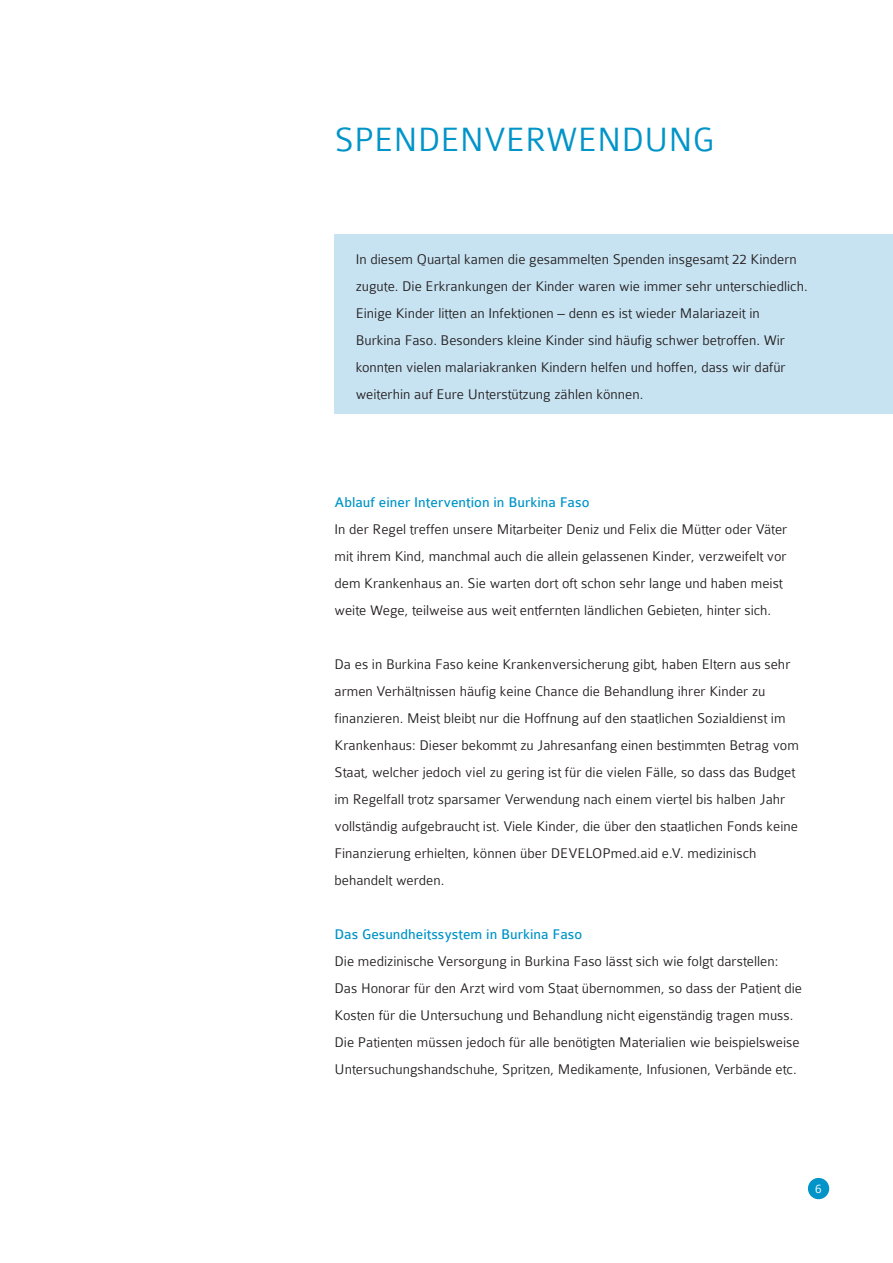
<style>
.page{position:relative;width:893px;height:1263px;background:#fff}
.page>*{position:absolute;margin:0;border:0;box-sizing:border-box;transform-origin:0 0}
.t1{font:300 36px "Colaborate";color:#0094c8}
.t2{font:300 15px/27px "Colaborate";color:#231f20}
.t3{font:15px "Colaborate";color:#0094c8}
.t4{font:300 13.5px "Colaborate";color:#fff}
</style>
<div class="page">
<div style="left:808px;top:1178px;width:21px;height:21px;background:#0094c8;border-radius:50%"></div>
<div style="left:334px;top:234px;width:559px;height:180px;background:#c7e2f1"></div>
<h1 class="t1" style="left:334px;top:121px;width:381px">SPENDENVERWENDUNG</h1>
<p class="t2" style="left:356px;top:246px;width:453px">In diesem Quartal kamen die gesammelten Spenden insgesamt 22 Kindern zugute. Die Erkrankungen der Kinder waren wie immer sehr unterschiedlich.<br>Einige Kinder litten an Infektionen – denn es ist wieder Malariazeit in Burkina Faso. Besonders kleine Kinder sind häufig schwer betroffen. Wir konnten vielen malariakranken Kindern helfen und hoffen, dass wir dafür weiterhin auf Eure Unterstützung zählen können.</p>
<p class="t3" style="left:334px;top:494px;width:256px">Ablauf einer Intervention in Burkina Faso</p>
<p class="t2" style="left:334px;top:516px;width:454px">In der Regel treffen unsere Mitarbeiter Deniz und Felix die Mütter oder Väter mit ihrem Kind, manchmal auch die allein gelassenen Kinder, verzweifelt vor dem Krankenhaus an. Sie warten dort oft schon sehr lange und haben meist weite Wege, teilweise aus weit entfernten ländlichen Gebieten, hinter sich.</p>
<p class="t2" style="left:334px;top:651px;width:466px">Da es in Burkina Faso keine Krankenversicherung gibt, haben Eltern aus sehr armen Verhältnissen häufig keine Chance die Behandlung ihrer Kinder zu finanzieren. Meist bleibt nur die Hoffnung auf den staatlichen Sozialdienst im Krankenhaus: Dieser bekommt zu Jahresanfang einen bestimmten Betrag vom Staat, welcher jedoch viel zu gering ist für die vielen Fälle, so dass das Budget im Regelfall trotz sparsamer Verwendung nach einem viertel bis halben Jahr vollständig aufgebraucht ist. Viele Kinder, die über den staatlichen Fonds keine Finanzierung erhielten, können über DEVELOPmed.aid e.V. medizinisch behandelt werden.</p>
<p class="t3" style="left:334px;top:926px;width:249px">Das Gesundheitssystem in Burkina Faso</p>
<p class="t2" style="left:334px;top:948px;width:469px">Die medizinische Versorgung in Burkina Faso lässt sich wie folgt darstellen:<br>Das Honorar für den Arzt wird vom Staat übernommen, so dass der Patient die Kosten für die Untersuchung und Behandlung nicht eigenständig tragen muss.<br>Die Patienten müssen jedoch für alle benötigten Materialien wie beispielsweise Untersuchungshandschuhe, Spritzen, Medikamente, Infusionen, Verbände etc.</p>
<p class="t4" style="left:815px;top:1182px;width:8px">6</p>
</div>
